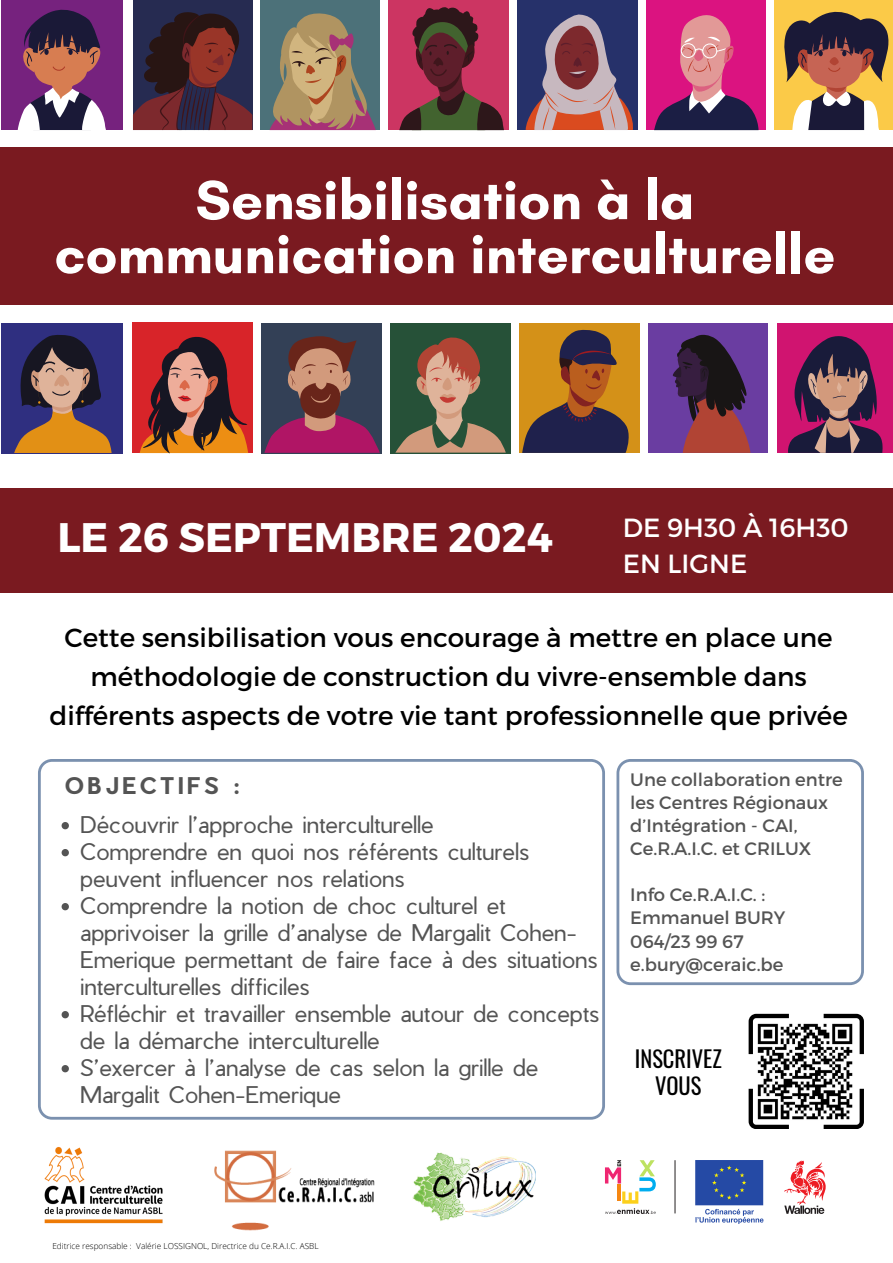
<style>
.page{position:relative;width:893px;height:1263px;background:#fff}
.page>*{position:absolute;margin:0;border:0;box-sizing:border-box;transform-origin:0 0}
.t1{font:700 56.25px/54px "Glacial Indifference";color:#fff;text-align:center}
.t2{font:700 41.25px "Montserrat";color:#fff}
.t3{font:26.25px/38.8px "Montserrat";color:#000;text-align:center}
.t4{font:26.25px/36.6px "Montserrat";color:#fff}
.t5{font:300 22.5px/27px "Pier Sans";color:#545454}
.t6{font:22.5px/27px "Oswald";color:#000;text-align:center}
.t7{font:700 22.5px "Pier Sans";letter-spacing:.15em;color:#545454}
.t8{font:18px/23.1px "Montserrat";color:#545454}
.t9{font:300 8.25px "Open Sans";color:#000}
</style>
<div class="page">
<div style="left:260px;top:0;width:120px;height:130px;background:#4c7179"></div>
<svg style="left:269px;top:13px;width:107px;height:117px"></svg>
<div style="left:388px;top:0;width:121px;height:130px;background:#cc3562"></div>
<svg style="left:399px;top:7px;width:105px;height:123px"></svg>
<div style="left:517px;top:0;width:121px;height:130px;background:#26316a"></div>
<svg style="left:525px;top:15px;width:108px;height:115px"></svg>
<div style="left:133px;top:0;width:119px;height:130px;background:#262b51"></div>
<svg style="left:133px;top:12px;width:119px;height:118px"></svg>
<div style="left:646px;top:0;width:120px;height:130px;background:#db1380"></div>
<svg style="left:654px;top:15px;width:104px;height:115px"></svg>
<div style="left:774px;top:0;width:119px;height:130px;background:#fbca48"></div>
<svg style="left:784px;top:11px;width:105px;height:119px"></svg>
<div style="left:1px;top:0;width:122px;height:130px;background:#76227e"></div>
<svg style="left:18px;top:9px;width:88px;height:121px"></svg>
<div style="left:0;top:148px;width:893px;height:157px;background:#7a1a20"></div>
<div style="left:390px;top:323px;width:121px;height:130px;background:#265138"></div>
<svg style="left:395px;top:337px;width:111px;height:116px"></svg>
<div style="left:133px;top:323px;width:120px;height:130px;background:#d82429"></div>
<svg style="left:140px;top:337px;width:108px;height:116px"></svg>
<div style="left:648px;top:323px;width:120px;height:130px;background:#6a3da1"></div>
<svg style="left:672px;top:334px;width:78px;height:119px"></svg>
<div style="left:261px;top:323px;width:121px;height:130px;background:#334056"></div>
<svg style="left:264px;top:336px;width:116px;height:117px"></svg>
<div style="left:519px;top:323px;width:121px;height:130px;background:#d49118"></div>
<svg style="left:522px;top:329px;width:107px;height:124px"></svg>
<div style="left:776px;top:323px;width:117px;height:130px;background:#d01470"></div>
<svg style="left:788px;top:336px;width:94px;height:117px"></svg>
<div style="left:1px;top:323px;width:121px;height:130px;background:#2f2f80"></div>
<svg style="left:14px;top:334px;width:98px;height:119px"></svg>
<div style="left:0;top:489px;width:892px;height:104px;background:#7a1a20"></div>
<img style="left:214px;top:1150px;width:161px;height:81px">
<svg style="left:695px;top:1160px;width:68px;height:64px"></svg>
<hr style="left:675px;top:1160px;width:1px;height:53px;background:#231f20">
<svg style="left:605px;top:1160px;width:51px;height:54px"></svg>
<svg style="left:784px;top:1160px;width:41px;height:54px"></svg>
<img style="left:44px;top:1147px;width:119px;height:77px">
<img style="left:412px;top:1152px;width:124px;height:69px">
<svg style="left:38px;top:759px;width:567px;height:360px"></svg>
<svg style="left:62px;top:822px;width:7px;height:7px"></svg>
<svg style="left:62px;top:849px;width:7px;height:7px"></svg>
<svg style="left:62px;top:903px;width:7px;height:7px"></svg>
<svg style="left:62px;top:1011px;width:7px;height:7px"></svg>
<svg style="left:62px;top:1065px;width:7px;height:7px"></svg>
<svg style="left:616px;top:759px;width:248px;height:226px"></svg>
<svg style="left:748px;top:1014px;width:116px;height:115px"></svg>
<img style="left:755px;top:1022px;width:99px;height:99px">
<h3 class="t1" style="left:54px;top:172px;width:782px">Sensibilisation à la communication interculturelle</h3>
<p class="t2" style="left:58px;top:510px;width:497px">LE 26 SEPTEMBRE 2024</p>
<p class="t4" style="left:623px;top:507px;width:227px">DE 9H30 À 16H30<br>EN LIGNE</p>
<h4 class="t3" style="left:49px;top:617px;width:800px">Cette sensibilisation vous encourage à mettre en place une méthodologie de construction du vivre-ensemble dans différents aspects de votre vie tant professionnelle que privée</h4>
<p class="t7" style="left:65px;top:771px;width:176px">OBJECTIFS :</p>
<p class="t5" style="left:80px;top:810px;width:355px">Découvrir l’approche interculturelle</p>
<p class="t5" style="left:80px;top:837px;width:450px">Comprendre en quoi nos référents culturels peuvent influencer nos relations</p>
<p class="t5" style="left:80px;top:891px;width:519px">Comprendre la notion de choc culturel et apprivoiser la grille d’analyse de Margalit Cohen-Emerique permettant de faire face à des situations interculturelles difficiles</p>
<h1 class="t5" style="left:80px;top:999px;width:520px">Réfléchir et travailler ensemble autour de concepts de la démarche interculturelle</h1>
<p class="t5" style="left:80px;top:1053px;width:459px">S’exercer à l’analyse de cas selon la grille de<br>Margalit Cohen-Emerique</p>
<p class="t8" style="left:630px;top:767px;width:214px">Une collaboration entre les Centres Régionaux d’Intégration - CAI,<br>Ce.R.A.I.C. et CRILUX</p>
<p class="t8" style="left:630px;top:882px;width:136px">Info Ce.R.A.I.C. :</p>
<p class="t8" style="left:630px;top:905px;width:157px">Emmanuel BURY</p>
<h2 class="t8" style="left:630px;top:929px;width:155px">064/23 99 67 e.bury@ceraic.be</h2>
<p class="t6" style="left:635px;top:1044px;width:88px">INSCRIVEZ<br>VOUS</p>
<h5 class="t9" style="left:52px;top:1240px;width:268px">Editrice responsable : Valérie LOSSIGNOL, Directrice du Ce.R.A.I.C. ASBL</h5>
</div>
